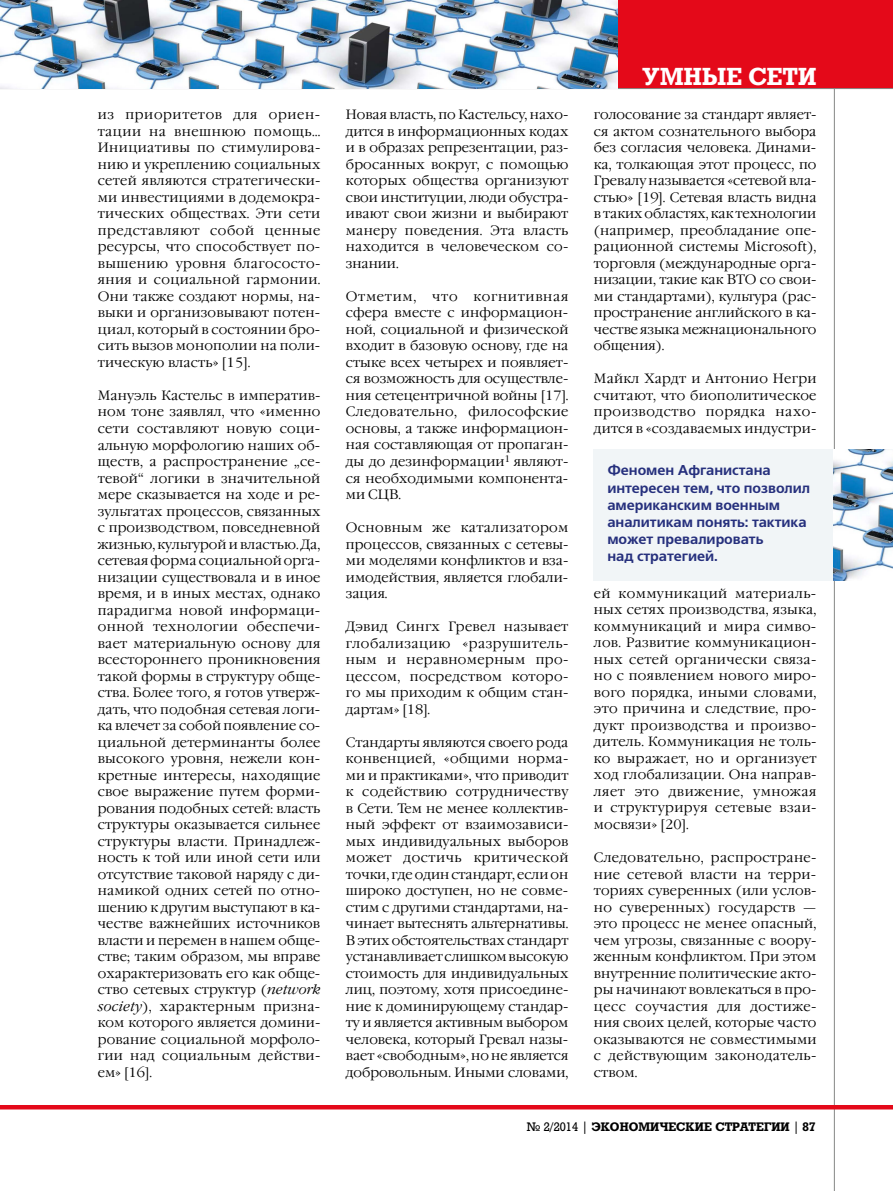
<style>
.page{position:relative;width:893px;height:1191px;background:#fff}
.page>*{position:absolute;margin:0;border:0;box-sizing:border-box;transform-origin:0 0}
.t1{font:700 24px "Rodeo";letter-spacing:.01em;color:#fff}
.t2{font:700 14.25px/17.1px "Free Set C";letter-spacing:-.005em;color:#26307d}
.t3{font:300 13.5px/16.5px "Garamond C";letter-spacing:.015em;color:#000;text-align:justify}
.t4{font:700 12px "Rodeo";color:#000}
.s1{font-style:italic}
.s2{font-weight:400}
</style>
<div class="page">
<div style="left:617px;top:0;width:276px;height:89px;background:#e40919"></div>
<hr style="left:834px;top:88px;width:1px;height:1103px;background:#868786">
<hr style="left:0;top:1105px;width:893px;height:4px;background:#e40919">
<hr style="left:0;top:88px;width:893px;height:1px;background:#868786">
<img style="left:0;top:0;width:618px;height:88px">
<div style="left:594px;top:449px;width:299px;height:132px;background:#f1f5f7"></div>
<img style="left:834px;top:450px;width:59px;height:131px">
<p class="t3" style="left:98px;top:107px;width:224px">из приоритетов для ориен&shy;тации на внешнюю помощь… Инициативы по стимулирова&shy;нию и укреплению социальных сетей являются стратегически&shy;ми инвестициями в додемокра&shy;тических обществах. Эти сети представляют собой ценные ресурсы, что способствует по&shy;вышению уровня благососто&shy;яния и социальной гармонии.<br>Они также создают нормы, на&shy;выки и организовывают потен&shy;циал, который в состоянии бро&shy;сить вызов монополии на поли&shy;тическую власть» [15].</p>
<p class="t3" style="left:98px;top:387px;width:224px">Мануэль Кастельс в императив&shy;ном тоне заявлял, что «именно сети составляют новую соци&shy;альную морфологию наших об&shy;ществ, а распространение „се&shy;тевой“ логики в значительной мере сказывается на ходе и ре&shy;зультатах процессов, связанных с производством, повседневной жизнью, культурой и властью. Да, сетевая форма социальной орга&shy;низации существовала и в иное время, и в иных местах, однако парадигма новой информаци&shy;онной технологии обеспечи&shy;вает материальную основу для всестороннего проникновения такой формы в структуру обще&shy;ства. Более того, я готов утверж&shy;дать, что подобная сетевая логи&shy;ка влечет за собой появление со&shy;циальной детерминанты более высокого уровня, нежели кон&shy;кретные интересы, находящие свое выражение путем форми&shy;рования подобных сетей: власть структуры оказывается сильнее структуры власти. Принадлеж&shy;ность к той или иной сети или отсутствие таковой наряду с ди&shy;намикой одних сетей по отно&shy;шению к другим выступают в ка&shy;честве важнейших источников власти и перемен в нашем обще&shy;стве; таким образом, мы вправе охарактеризовать его как обще&shy;ство сетевых структур (<span class="s1">network society</span>), характерным призна&shy;ком которого является домини&shy;рование социальной морфоло&shy;гии над социальным действи&shy;ем» [16].</p>
<p class="t3" style="left:346px;top:107px;width:224px">Новая власть, по Кастельсу, нахо&shy;дится в информационных кодах и в образах репрезентации, раз&shy;бросанных вокруг, с помощью которых общества организуют свои институции, люди обустра&shy;ивают свои жизни и выбирают манеру поведения. Эта власть находится в человеческом со&shy;знании.</p>
<p class="t3" style="left:346px;top:288px;width:224px">Отметим, что когнитивная сфера вместе с информацион&shy;ной, социальной и физической входит в базовую основу, где на стыке всех четырех и появляет&shy;ся возможность для осуществле&shy;ния сетецентричной войны [17].<br>Следовательно, философские основы, а также информацион&shy;ная составляющая от пропаган&shy;ды до дезинформации<sup>1</sup> являют&shy;ся необходимыми компонента&shy;ми СЦВ.</p>
<p class="t3" style="left:346px;top:519px;width:224px">Основным же катализатором процессов, связанных с сетевы&shy;ми моделями конфликтов и вза&shy;имодействия, является глобали&shy;зация.</p>
<p class="t3" style="left:346px;top:618px;width:224px">Дэвид Сингх Гревел называет глобализацию «разрушитель&shy;ным и неравномерным про&shy;цессом, посредством которо&shy;го мы приходим к общим стан&shy;дартам» [18].</p>
<p class="t3" style="left:346px;top:734px;width:224px">Стандарты являются своего рода конвенцией, «общими норма&shy;ми и практиками», что приводит к содействию сотрудничеству в Сети. Тем не менее коллектив&shy;ный эффект от взаимозависи&shy;мых индивидуальных выборов может достичь критической точки, где один стандарт, если он широко доступен, но не совме&shy;стим с другими стандартами, на&shy;чинает вытеснять альтернативы.<br>В этих обстоятельствах стандарт устанавливает слишком высокую стоимость для индивидуальных лиц, поэтому, хотя присоедине&shy;ние к доминирующему стандар&shy;ту и является активным выбором человека, который Гревал назы&shy;вает «свободным», но не является добровольным. Иными словами,</p>
<h1 class="t1" style="left:642px;top:62px;width:176px">УМНЫЕ СЕТИ</h1>
<p class="t3" style="left:594px;top:107px;width:224px">голосование за стандарт являет&shy;ся актом сознательного выбора без согласия человека. Динами&shy;ка, толкающая этот процесс, по Гревалу называется «сетевой вла&shy;стью» [19]. Сетевая власть видна в таких областях, как технологии (например, преобладание опе&shy;рационной системы Microsoft), торговля (международные орга&shy;низации, такие как ВТО со свои&shy;ми стандартами), культура (рас&shy;пространение английского в ка&shy;честве языка межнационального общения).</p>
<p class="t3" style="left:594px;top:371px;width:224px">Майкл Хардт и Антонио Негри считают, что биополитическое производство порядка нахо&shy;дится в «создаваемых индустри-</p>
<p class="t2" style="left:607px;top:462px;width:204px">Феномен Афганистана интересен тем, что позволил американским военным аналитикам понять: тактика может превалировать<br>над стратегией.</p>
<p class="t3" style="left:594px;top:585px;width:224px">ей коммуникаций материаль&shy;ных сетях производства, языка, коммуникаций и мира симво&shy;лов. Развитие коммуникацион&shy;ных сетей органически связа&shy;но с появлением нового миро&shy;вого порядка, иными словами, это причина и следствие, про&shy;дукт производства и произво&shy;дитель. Коммуникация не толь&shy;ко выражает, но и организует ход глобализации. Она направ&shy;ляет это движение, умножая и структурируя сетевые взаи&shy;мосвязи» [20].</p>
<p class="t3" style="left:594px;top:849px;width:224px">Следовательно, распростране&shy;ние сетевой власти на терри&shy;ториях суверенных (или услов&shy;но суверенных) государств — это процесс не менее опасный, чем угрозы, связанные с воору&shy;женным конфликтом. При этом внутренние политические акто&shy;ры начинают вовлекаться в про&shy;цесс соучастия для достиже&shy;ния своих целей, которые часто оказываются не совместимыми с действующим законодатель&shy;ством.</p>
<p class="t4" style="left:527px;top:1119px;width:290px"><span class="s2">№ 2/2014 |</span> ЭКОНОМИЧЕСКИЕ СТРАТЕГИИ <span class="s2">|</span> 87</p>
</div>
